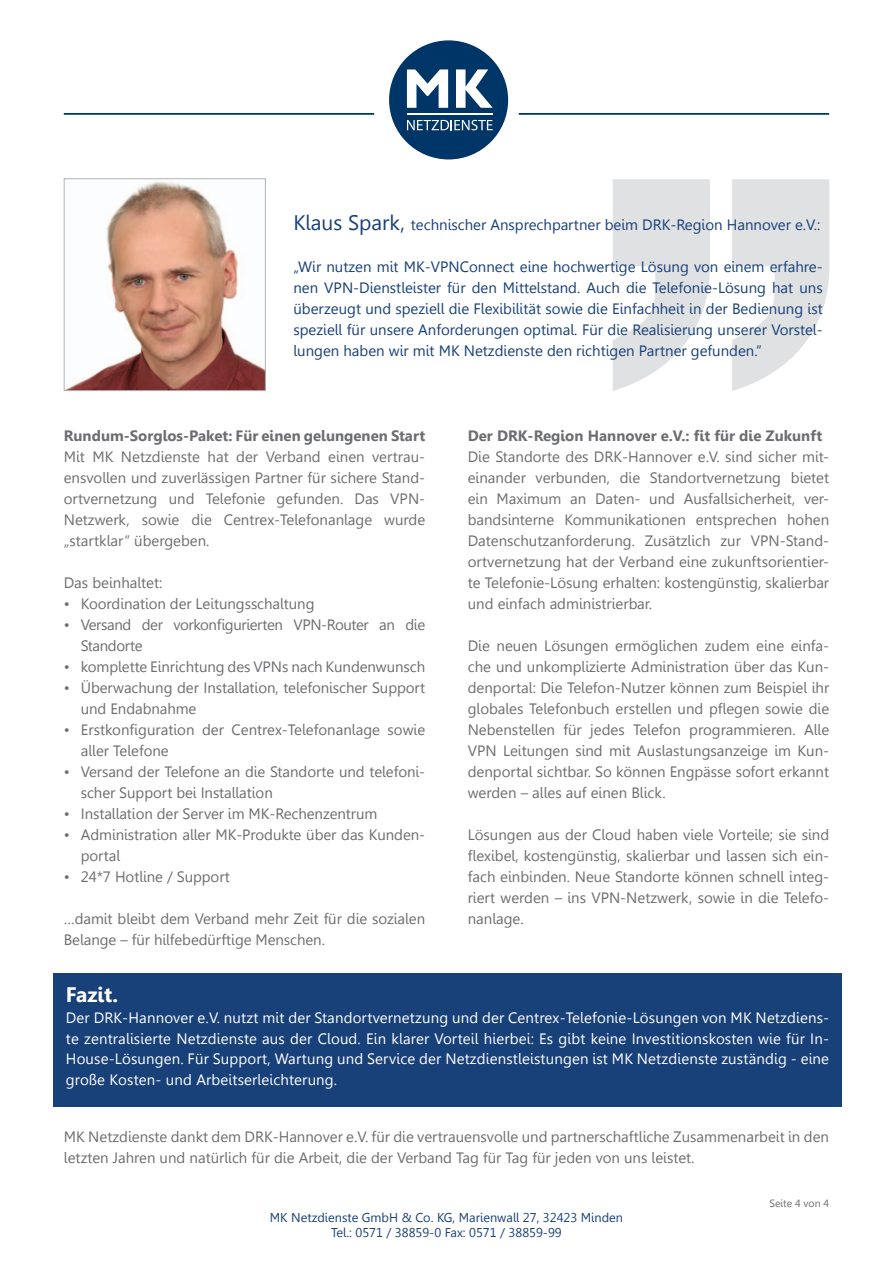
<style>
.page{position:relative;width:893px;height:1263px;background:#fff}
.page>*{position:absolute;margin:0;border:0;box-sizing:border-box;transform-origin:0 0}
.t1{font:700 21px "Gisha";color:#fff}
.t2{font:15px/21px "Gisha";letter-spacing:-.005em;color:#6c6d70}
.t3{font:15px/21px "Gisha";color:#184079;text-align:justify}
.t4{font:15px/20.7px "Gisha";letter-spacing:.01em;color:#fff;text-align:justify}
.t5{font:700 15px "Gisha";color:#6c6d70}
.t6{font:15px/21px "Gisha";letter-spacing:-.025em;color:#6c6d70}
.t7{font:12.75px/15px "Gisha";color:#184079;text-align:center}
.t8{font:10.5px "Gisha";color:#6c6d70}
.s1{font-size:21px}
</style>
<div class="page">
<div style="left:389px;top:40px;width:119px;height:119px;background:#003667;border-radius:50%"></div>
<hr style="left:407px;top:113px;width:86px;height:2px;background:#fff">
<svg style="left:407px;top:120px;width:86px;height:10px"></svg>
<svg style="left:407px;top:69px;width:41px;height:39px"></svg>
<svg style="left:456px;top:69px;width:37px;height:39px"></svg>
<hr style="left:64px;top:113px;width:310px;height:2px;background:#003667">
<hr style="left:519px;top:113px;width:310px;height:2px;background:#003667">
<svg style="left:613px;top:179px;width:216px;height:212px;fill:#e0e1e3"></svg>
<img style="left:66px;top:181px;width:198px;height:208px">
<div style="left:64px;top:178px;width:202px;height:213px;border:1px solid #b2b3b7"></div>
<div style="left:53px;top:973px;width:789px;height:134px;background:#184079"></div>
<p class="t3" style="left:293px;top:215px;width:528px"><span class="s1">Klaus Spark,</span> technischer Ansprechpartner beim DRK-Region Hannover e.V.:</p>
<p class="t3" style="left:293px;top:257px;width:531px">„Wir nutzen mit MK-VPNConnect eine hochwertige Lösung von einem erfahre&shy;nen VPN-Dienstleister für den Mittelstand. Auch die Telefonie-Lösung hat uns überzeugt und speziell die Flexibilität sowie die Einfachheit in der Bedienung ist speziell für unsere Anforderungen optimal. Für die Realisierung unserer Vorstel&shy;lungen haben wir mit MK Netzdienste den richtigen Partner gefunden.“</p>
<p class="t5" style="left:64px;top:427px;width:363px">Rundum-Sorglos-Paket: Für einen gelungenen Start</p>
<p class="t2" style="left:64px;top:446px;width:363px;text-align:justify">Mit MK Netzdienste hat der Verband einen vertrau&shy;ensvollen und zuverlässigen Partner für sichere Stand&shy;ortvernetzung und Telefonie gefunden. Das VPN-Netzwerk, sowie die Centrex-Telefonanlage wurde „startklar“ übergeben.</p>
<p class="t2" style="left:64px;top:572px;width:100px">Das beinhaltet:</p>
<p class="t2" style="left:64px;top:593px;width:252px">• Koordination der Leitungsschaltung</p>
<p class="t6" style="left:81px;top:614px;width:346px;text-indent:-17px">• Versand der vorkonfigurierten VPN-Router an die<br>Standorte</p>
<p class="t2" style="left:64px;top:656px;width:363px">• komplette Einrichtung des VPNs nach Kundenwunsch</p>
<p class="t2" style="left:81px;top:677px;width:346px;text-indent:-17px">• Überwachung der Installation, telefonischer Support und Endabnahme</p>
<p class="t2" style="left:81px;top:719px;width:346px;text-indent:-17px">• Erstkonfiguration der Centrex-Telefonanlage sowie aller Telefone</p>
<p class="t2" style="left:81px;top:761px;width:346px;text-indent:-17px">• Versand der Telefone an die Standorte und telefoni&shy;scher Support bei Installation</p>
<p class="t2" style="left:64px;top:803px;width:315px">• Installation der Server im MK-Rechenzentrum</p>
<p class="t2" style="left:81px;top:824px;width:346px;text-indent:-17px">• Administration aller MK-Produkte über das Kunden&shy;portal</p>
<p class="t2" style="left:64px;top:866px;width:168px">• 24*7 Hotline / Support</p>
<p class="t2" style="left:64px;top:908px;width:363px">…damit bleibt dem Verband mehr Zeit für die sozialen<br>Belange – für hilfebedürftige Menschen.</p>
<p class="t5" style="left:468px;top:427px;width:356px">Der DRK-Region Hannover e.V.: fit für die Zukunft</p>
<p class="t2" style="left:468px;top:446px;width:363px;text-align:justify">Die Standorte des DRK-Hannover e.V. sind sicher mit&shy;einander verbunden, die Standortvernetzung bietet ein Maximum an Daten- und Ausfallsicherheit, ver&shy;bandsinterne Kommunikationen entsprechen hohen Datenschutzanforderung. Zusätzlich zur VPN-Stand&shy;ortvernetzung hat der Verband eine zukunftsorientier&shy;te Telefonie-Lösung erhalten: kostengünstig, skalierbar und einfach administrierbar.</p>
<p class="t2" style="left:468px;top:635px;width:363px;text-align:justify">Die neuen Lösungen ermöglichen zudem eine einfa&shy;che und unkomplizierte Administration über das Kun&shy;denportal: Die Telefon-Nutzer können zum Beispiel ihr globales Telefonbuch erstellen und pflegen sowie die Nebenstellen für jedes Telefon programmieren. Alle VPN Leitungen sind mit Auslastungsanzeige im Kun&shy;denportal sichtbar. So können Engpässe sofort erkannt werden – alles auf einen Blick.</p>
<p class="t2" style="left:468px;top:824px;width:363px;text-align:justify">Lösungen aus der Cloud haben viele Vorteile; sie sind flexibel, kostengünstig, skalierbar und lassen sich ein&shy;fach einbinden. Neue Standorte können schnell integ&shy;riert werden – ins VPN-Netzwerk, sowie in die Telefo&shy;nanlage.</p>
<p class="t1" style="left:66px;top:983px;width:54px">Fazit.</p>
<p class="t4" style="left:66px;top:1007px;width:765px">Der DRK-Hannover e.V. nutzt mit der Standortvernetzung und der Centrex-Telefonie-Lösungen von MK Netzdiens&shy;te zentralisierte Netzdienste aus der Cloud. Ein klarer Vorteil hierbei: Es gibt keine Investitionskosten wie für In-House-Lösungen. Für Support, Wartung und Service der Netzdienstleistungen ist MK Netzdienste zuständig - eine große Kosten- und Arbeitserleichterung.</p>
<p class="t2" style="left:64px;top:1126px;width:766px">MK Netzdienste dankt dem DRK-Hannover e.V. für die vertrauensvolle und partnerschaftliche Zusammenarbeit in den letzten Jahren und natürlich für die Arbeit, die der Verband Tag für Tag für jeden von uns leistet.</p>
<p class="t7" style="left:270px;top:1210px;width:355px">MK Netzdienste GmbH &amp; Co. KG, Marienwall 27, 32423 Minden<br>Tel.: 0571 / 38859-0 Fax: 0571 / 38859-99</p>
<p class="t8" style="left:769px;top:1197px;width:61px">Seite 4 von 4</p>
</div>
